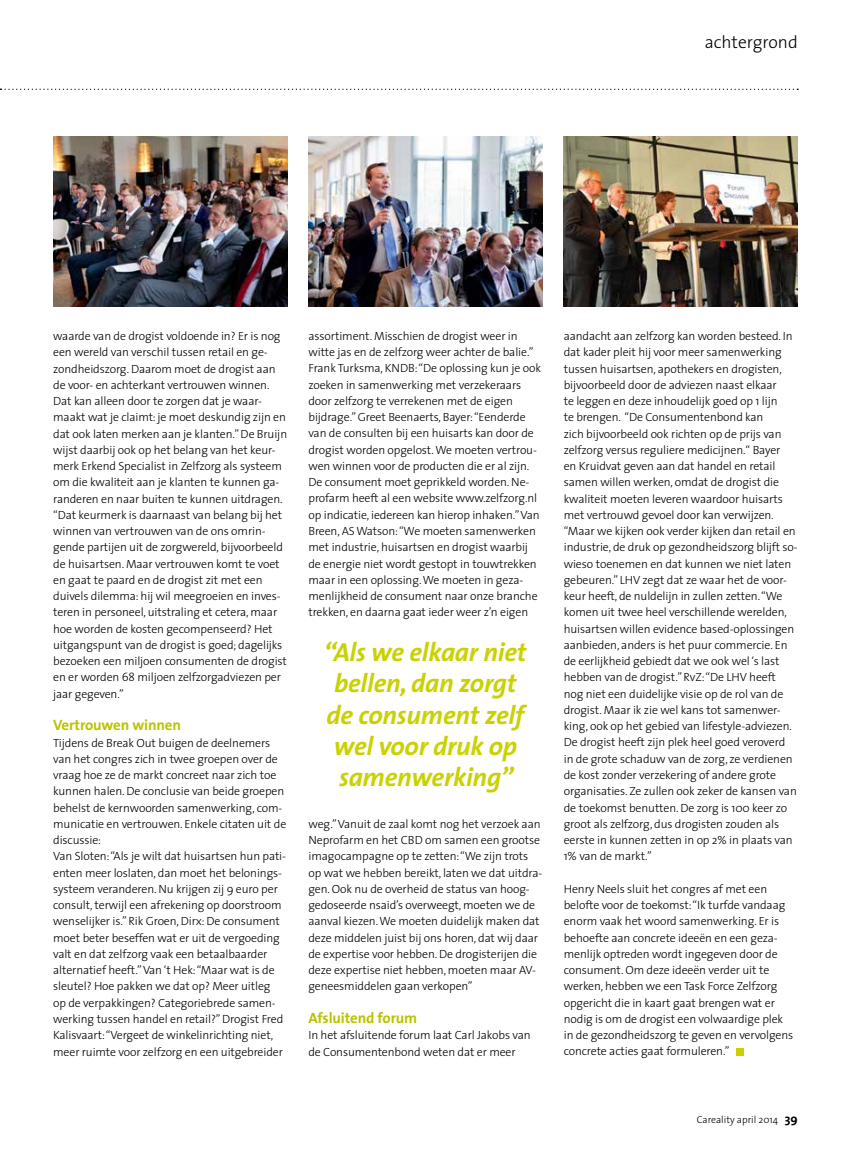
<style>
.page{position:relative;width:851px;height:1149px;background:#fff}
.page>*{position:absolute;margin:0;border:0;box-sizing:border-box;transform-origin:0 0}
.t1{font:italic 700 26.25px/31.2px "The Sans";letter-spacing:-.01em;color:#c9d200;text-align:center}
.t2{font:300 17.5px "The Sans";color:#000}
.t3{font:700 15px "The Sans";letter-spacing:-.01em;color:#bac300}
.t4{font:300 11.88px/16.2px "The Sans";letter-spacing:-.01em;color:#000}
.t5{font:300 10px "The Sans";color:#000}
.s1{font-weight:700;font-size:12.5px}
</style>
<div class="page">
<svg style="left:0;top:89px;width:798px;height:1px"></svg>
<div style="left:736px;top:1048px;width:7px;height:7px;background:#c9d200"></div>
<img style="left:563px;top:136px;width:234px;height:170px">
<img style="left:308px;top:136px;width:234px;height:170px">
<img style="left:53px;top:136px;width:234px;height:170px">
<p class="t2" style="left:704px;top:28px;width:94px">achtergrond</p>
<p class="t4" style="left:53px;top:327px;width:235px">waarde van de drogist voldoende in? Er is nog een wereld van verschil tussen retail en ge&shy;zondheidszorg. Daarom moet de drogist aan de voor- en achterkant vertrouwen winnen.<br>Dat kan alleen door te zorgen dat je waar&shy;maakt wat je claimt: je moet deskundig zijn en dat ook laten merken aan je klanten.” De Bruijn wijst daarbij ook op het belang van het keur&shy;merk Erkend Specialist in Zelfzorg als systeem om die kwaliteit aan je klanten te kunnen ga&shy;randeren en naar buiten te kunnen uitdragen. “Dat keurmerk is daarnaast van belang bij het winnen van vertrouwen van de ons omrin&shy;gende partijen uit de zorgwereld, bijvoorbeeld de huisartsen. Maar vertrouwen komt te voet en gaat te paard en de drogist zit met een duivels dilemma: hij wil meegroeien en inves&shy;teren in personeel, uitstraling et cetera, maar hoe worden de kosten gecompenseerd? Het uitgangspunt van de drogist is goed; dagelijks bezoeken een miljoen consumenten de drogist en er worden 68 miljoen zelfzorgadviezen per jaar gegeven.”</p>
<p class="t3" style="left:53px;top:712px;width:129px">Vertrouwen winnen</p>
<p class="t4" style="left:53px;top:733px;width:234px">Tijdens de Break Out buigen de deelnemers van het congres zich in twee groepen over de vraag hoe ze de markt concreet naar zich toe kunnen halen. De conclusie van beide groepen behelst de kernwoorden samenwerking, com&shy;municatie en vertrouwen. Enkele citaten uit de discussie:<br>Van Sloten: “Als je wilt dat huisartsen hun pati&shy;ënten meer loslaten, dan moet het belonings&shy;systeem veranderen. Nu krijgen zij 9 euro per consult, terwijl een afrekening op doorstroom wenselijker is.” Rik Groen, Dirx: De consument moet beter beseffen wat er uit de vergoeding valt en dat zelfzorg vaak een betaalbaarder alternatief heeft.” Van ‘t Hek: “Maar wat is de sleutel? Hoe pakken we dat op? Meer uitleg op de verpakkingen? Categoriebrede samen&shy;werking tussen handel en retail?” Drogist Fred Kalisvaart: “Vergeet de winkelinrichting niet, meer ruimte voor zelfzorg en een uitgebreider</p>
<p class="t4" style="left:308px;top:327px;width:234px">assortiment. Misschien de drogist weer in witte jas en de zelfzorg weer achter de balie.” Frank Turksma, KNDB: “De oplossing kun je ook zoeken in samenwerking met verzekeraars door zelfzorg te verrekenen met de eigen bijdrage.” Greet Beenaerts, Bayer: “Eenderde van de consulten bij een huisarts kan door de drogist worden opgelost. We moeten vertrou&shy;wen winnen voor de producten die er al zijn.<br>De consument moet geprikkeld worden. Ne&shy;profarm heeft al een website www.zelfzorg.nl op indicatie, iedereen kan hierop inhaken.” Van Breen, AS Watson: “We moeten samenwerken met industrie, huisartsen en drogist waarbij de energie niet wordt gestopt in touwtrekken maar in een oplossing. We moeten in geza&shy;menlijkheid de consument naar onze branche trekken, en daarna gaat ieder weer z’n eigen</p>
<p class="t1" style="left:324px;top:635px;width:204px">“Als we elkaar niet bellen, dan zorgt de consument zelf wel voor druk op samenwerking”</p>
<p class="t4" style="left:308px;top:815px;width:235px">weg.” Vanuit de zaal komt nog het verzoek aan Neprofarm en het CBD om samen een grootse imagocampagne op te zetten: “We zijn trots op wat we hebben bereikt, laten we dat uitdra&shy;gen. Ook nu de overheid de status van hoog&shy;gedoseerde nsaid’s overweegt, moeten we de aanval kiezen. We moeten duidelijk maken dat deze middelen juist bij ons horen, dat wij daar de expertise voor hebben. De drogisterijen die deze expertise niet hebben, moeten maar AV&shy;geneesmiddelen gaan verkopen”</p>
<p class="t3" style="left:308px;top:1005px;width:110px">Afsluitend forum</p>
<p class="t4" style="left:308px;top:1026px;width:223px">In het afsluitende forum laat Carl Jakobs van de Consumentenbond weten dat er meer</p>
<p class="t4" style="left:563px;top:327px;width:235px">aandacht aan zelfzorg kan worden besteed. In dat kader pleit hij voor meer samenwerking tussen huisartsen, apothekers en drogisten, bijvoorbeeld door de adviezen naast elkaar<br>te leggen en deze inhoudelijk goed op 1 lijn<br>te brengen. “De Consumentenbond kan<br>zich bijvoorbeeld ook richten op de prijs van zelfzorg versus reguliere medicijnen.“ Bayer<br>en Kruidvat geven aan dat handel en retail samen willen werken, omdat de drogist die kwaliteit moeten leveren waardoor huisarts met vertrouwd gevoel door kan verwijzen. “Maar we kijken ook verder kijken dan retail en industrie, de druk op gezondheidszorg blijft so&shy;wieso toenemen en dat kunnen we niet laten gebeuren.” LHV zegt dat ze waar het de voor&shy;keur heeft, de nuldelijn in zullen zetten. “We komen uit twee heel verschillende werelden, huisartsen willen evidence based-oplossingen aanbieden, anders is het puur commercie. En de eerlijkheid gebiedt dat we ook wel ‘s last hebben van de drogist.” RvZ: “De LHV heeft nog niet een duidelijke visie op de rol van de drogist. Maar ik zie wel kans tot samenwer&shy;king, ook op het gebied van lifestyle-adviezen.<br>De drogist heeft zijn plek heel goed veroverd in de grote schaduw van de zorg, ze verdienen de kost zonder verzekering of andere grote organisaties. Ze zullen ook zeker de kansen van de toekomst benutten. De zorg is 100 keer zo groot als zelfzorg, dus drogisten zouden als eerste in kunnen zetten in op 2% in plaats van 1% van de markt.”</p>
<p class="t4" style="left:563px;top:880px;width:231px">Henry Neels sluit het congres af met een belofte voor de toekomst: “Ik turfde vandaag enorm vaak het woord samenwerking. Er is behoefte aan concrete ideeën en een geza&shy;menlijk optreden wordt ingegeven door de consument. Om deze ideeën verder uit te werken, hebben we een Task Force Zelfzorg opgericht die in kaart gaat brengen wat er nodig is om de drogist een volwaardige plek in de gezondheidszorg te geven en vervolgens concrete acties gaat formuleren.”</p>
<p class="t5" style="left:696px;top:1111px;width:103px">Careality april 2014 <span class="s1">39</span></p>
</div>
